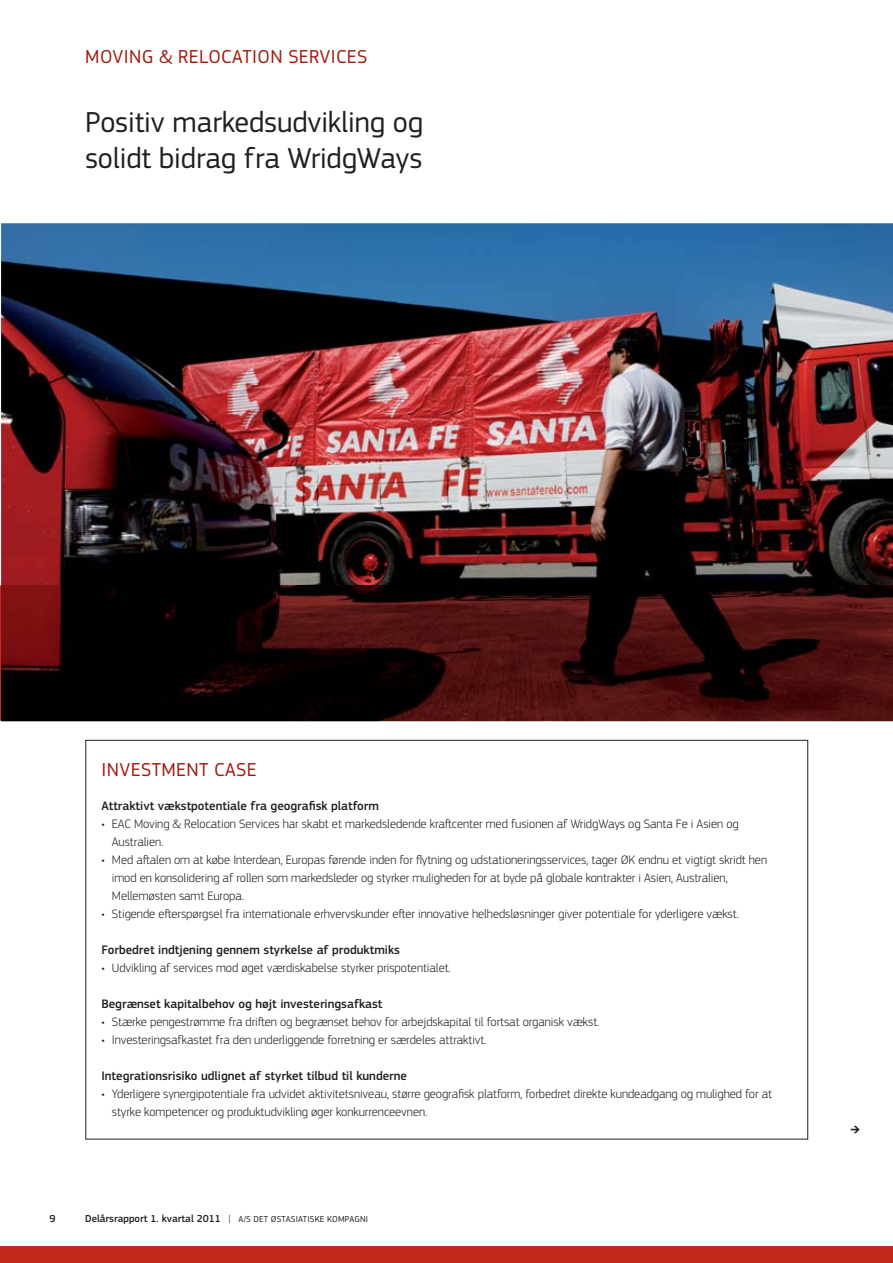
<style>
.page{position:relative;width:893px;height:1263px;background:#fff}
.page>*{position:absolute;margin:0;border:0;box-sizing:border-box;transform-origin:0 0}
.t1{font:30px/36px "PF Square Sans Pro";letter-spacing:-.005em;color:#231f20}
.t2{font:19.5px "PF Square Sans Pro";letter-spacing:.02em;color:#9e1c0e}
.t3{font:300 12.75px/18px "PF Square Sans Pro";letter-spacing:-.005em;color:#231f20}
.t4{font:500 12.75px "PF Square Sans Pro";color:#231f20}
.t5{font:500 10.5px "PF Square Sans Pro";color:#231f20}
.s1{font-weight:300}
.s2{font-weight:400;font-size:9px}
</style>
<div class="page">
<div style="left:0;top:1246px;width:893px;height:17px;background:#c5281c"></div>
<img style="left:1px;top:223px;width:892px;height:362px">
<img style="left:1px;top:585px;width:892px;height:136px">
<h2 class="t2" style="left:85px;top:49px;width:284px">MOVING &amp; RELOCATION SERVICES</h2>
<h1 class="t1" style="left:85px;top:105px;width:340px">Positiv markedsudvikling og solidt bidrag fra WridgWays</h1>
<h2 class="t2" style="left:102px;top:762px;width:157px">INVESTMENT CASE</h2>
<p class="t4" style="left:101px;top:801px;width:279px">Attraktivt vækstpotentiale fra geografisk platform</p>
<p class="t3" style="left:112px;top:816px;width:628px;text-indent:-10px">• EAC Moving &amp; Relocation Services har skabt et markedsledende kra-center med fusionen af WridgWays og Santa Fe i Asien og<br>Australien.</p>
<p class="t3" style="left:112px;top:852px;width:657px;text-indent:-10px">• Med a-alen om at købe Interdean, Europas førende inden for flytning og udstationeringsservices, tager ØK endnu et vigtigt skridt hen imod en konsolidering af rollen som markedsleder og styrker muligheden for at byde på globale kontrakter i Asien, Australien,<br>Mellemøsten samt Europa.</p>
<p class="t3" style="left:101px;top:906px;width:639px">• Stigende e-erspørgsel fra internationale erhvervskunder e-er innovative helhedsløsninger giver potentiale for yderligere vækst.</p>
<p class="t4" style="left:101px;top:945px;width:300px">Forbedret indtjening gennem styrkelse af produktmiks</p>
<p class="t3" style="left:101px;top:960px;width:351px">• Udvikling af services mod øget værdiskabelse styrker prispotentialet.</p>
<p class="t4" style="left:101px;top:999px;width:283px">Begrænset kapitalbehov og højt investeringsafkast</p>
<p class="t3" style="left:101px;top:1014px;width:500px">• Stærke pengestrømme fra dri-en og begrænset behov for arbejdskapital til fortsat organisk vækst.</p>
<p class="t3" style="left:101px;top:1032px;width:387px">• Investeringsafkastet fra den underliggende forretning er særdeles attraktivt.</p>
<p class="t4" style="left:101px;top:1071px;width:307px">Integrationsrisiko udlignet af styrket tilbud til kunderne</p>
<p class="t3" style="left:112px;top:1086px;width:662px;text-indent:-10px">• Yderligere synergipotentiale fra udvidet aktivitetsniveau, større geografisk platform, forbedret direkte kundeadgang og mulighed for at styrke kompetencer og produktudvikling øger konkurrenceevnen.</p>
<p class="t5" style="left:50px;top:1215px;width:8px">9</p>
<p class="t5" style="left:85px;top:1215px;width:285px">Delårsrapport 1. kvartal 2011 <span class="s1">|</span> <span class="s2">A/S DET ØSTASIATISKE KOMPAGNI</span></p>
<p class="t4" style="left:850px;top:1125px;width:11px">-</p>
</div>
